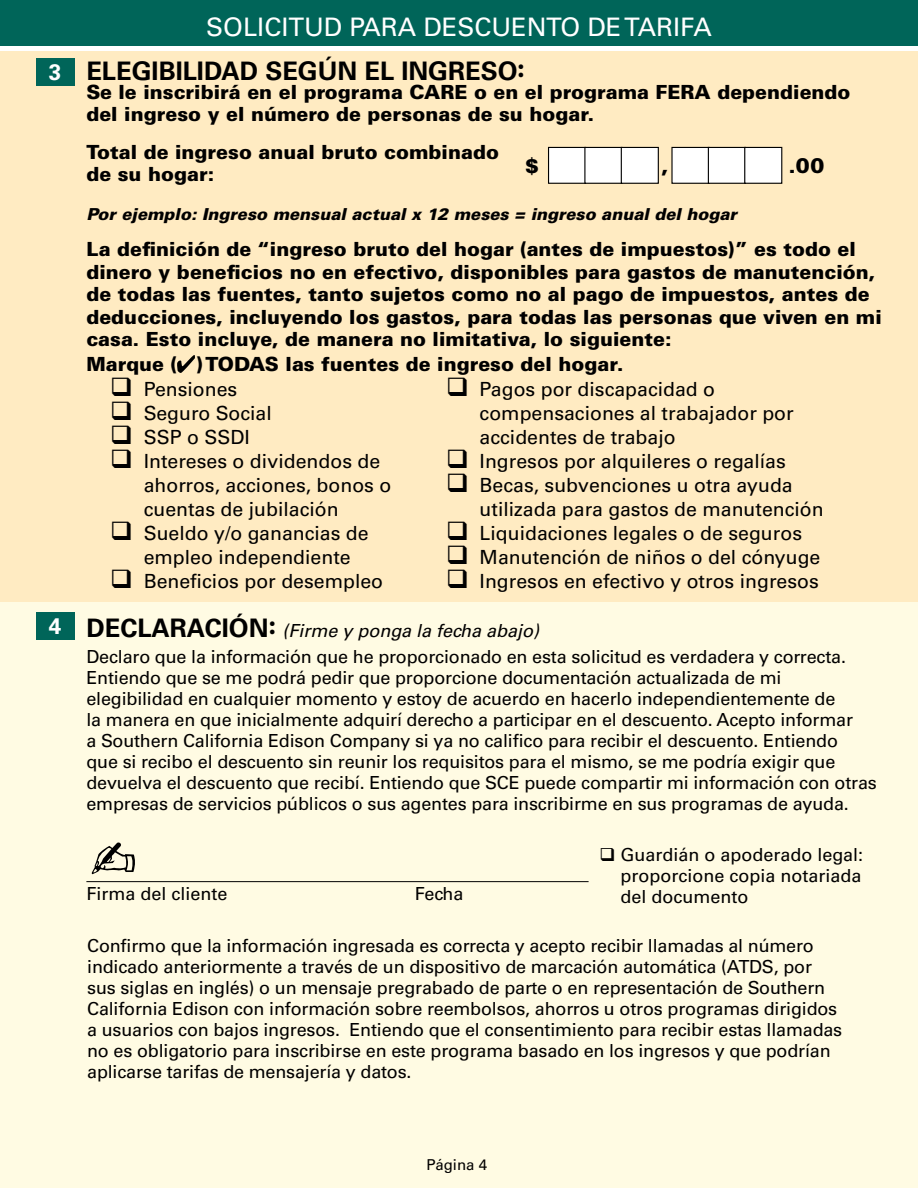
<style>
.page{position:relative;width:918px;height:1188px;background:#fff}
.page>*{position:absolute;margin:0;border:0;box-sizing:border-box;transform-origin:0 0}
.t1{font:25.5px "Univers LT Std";color:#fff}
.t2{font:700 25.5px "Univers LT Std";color:#000}
.t3{font:700 22.5px "Univers LT Std";color:#fff}
.t4{font:900 21px "Univers LT Std";color:#000}
.t5{font:900 19.5px/22.5px "Univers LT Std";color:#000}
.t6{font:19.5px/24px "Univers LT Std";color:#000}
.t7{font:18px/21px "Univers LT Std";letter-spacing:-.01em;color:#000}
.t8{font:italic 18px "Univers LT Std";color:#000}
.t9{font:italic 900 16.5px "Univers LT Std";color:#000}
.t10{font:15px "Univers LT Std";color:#000}
.s1{font-family:"Myriad Pro"}
.s2{font-weight:700;font-style:normal;font-size:25.5px}
</style>
<div class="page">
<div style="left:0;top:0;width:918px;height:45px;background:#006559"></div>
<div style="left:0;top:594px;width:918px;height:594px;background:#fffbe3"></div>
<div style="left:0;top:51px;width:918px;height:551px;background:#ffebc2"></div>
<div style="left:37px;top:58px;width:38px;height:28px;background:#006559"></div>
<svg style="left:177px;top:355px;width:18px;height:18px"></svg>
<div style="left:549px;top:147px;width:37px;height:36px;background:#fff"></div>
<div style="left:548px;top:147px;width:38px;height:37px;border:1px solid #000"></div>
<div style="left:585px;top:147px;width:37px;height:36px;background:#fff"></div>
<div style="left:584px;top:147px;width:38px;height:37px;border:1px solid #000"></div>
<div style="left:621px;top:147px;width:37px;height:36px;background:#fff"></div>
<div style="left:621px;top:147px;width:38px;height:37px;border:1px solid #000"></div>
<div style="left:672px;top:147px;width:37px;height:36px;background:#fff"></div>
<div style="left:671px;top:147px;width:39px;height:37px;border:1px solid #000"></div>
<div style="left:708px;top:147px;width:37px;height:36px;background:#fff"></div>
<div style="left:708px;top:147px;width:38px;height:37px;border:1px solid #000"></div>
<div style="left:745px;top:147px;width:37px;height:36px;background:#fff"></div>
<div style="left:744px;top:147px;width:38px;height:37px;border:1px solid #000"></div>
<div style="left:37px;top:612px;width:38px;height:28px;background:#006559"></div>
<hr style="left:86px;top:881px;width:503px;height:1px;background:#000">
<svg style="left:92px;top:842px;width:43px;height:32px"></svg>
<h1 class="t1" style="left:206px;top:12px;width:507px">SOLICITUD PARA DESCUENTO DE TARIFA</h1>
<p class="t3" style="left:49px;top:59px;width:14px">3</p>
<p class="t2" style="left:86px;top:56px;width:439px">ELEGIBILIDAD SEGÚN EL INGRESO<span class="s1">:</span></p>
<p class="t5" style="left:86px;top:80px;width:766px">Se le inscribirá en el programa CARE o en el programa FERA dependiendo del ingreso y el número de personas de su hogar.</p>
<p class="t5" style="left:86px;top:141px;width:414px">Total de ingreso anual bruto combinado de su hogar:</p>
<p class="t9" style="left:86px;top:204px;width:652px">Por ejemplo: Ingreso mensual actual x 12 meses = ingreso anual del hogar</p>
<p class="t5" style="left:86px;top:238px;width:797px">La definición de “ingreso bruto del hogar (antes de impuestos)” es todo el dinero y beneficios no en efectivo, disponibles para gastos de manutención, de todas las fuentes, tanto sujetos como no al pago de impuestos, antes de deducciones, incluyendo los gastos, para todas las personas que viven en mi casa. Esto incluye, de manera no limitativa, lo siguiente:</p>
<p class="t5" style="left:86px;top:352px;width:539px">Marque ( ) TODAS las fuentes de ingreso del hogar.</p>
<p class="t4" style="left:525px;top:152px;width:16px">$</p>
<p class="t4" style="left:662px;top:152px;width:8px">,</p>
<p class="t4" style="left:789px;top:152px;width:37px">.00</p>
<p class="t6" style="left:110px;top:377px;width:129px">❑ Pensiones</p>
<p class="t6" style="left:110px;top:401px;width:163px">❑ Seguro Social</p>
<p class="t6" style="left:110px;top:425px;width:141px">❑ SSP o SSDI</p>
<p class="t6" style="left:144px;top:449px;width:249px;text-indent:-34px">❑ Intereses o dividendos de ahorros, acciones, bonos o cuentas de jubilación</p>
<p class="t6" style="left:144px;top:521px;width:227px;text-indent:-34px">❑ Sueldo y/o ganancias de empleo independiente</p>
<p class="t6" style="left:110px;top:569px;width:275px">❑ Beneficios por desempleo</p>
<p class="t6" style="left:480px;top:377px;width:316px;text-indent:-34px">❑ Pagos por discapacidad o compensaciones al trabajador por accidentes de trabajo</p>
<p class="t6" style="left:446px;top:449px;width:341px">❑ Ingresos por alquileres o regalías</p>
<p class="t6" style="left:480px;top:473px;width:346px;text-indent:-34px">❑ Becas, subvenciones u otra ayuda utilizada para gastos de manutención</p>
<p class="t6" style="left:446px;top:521px;width:358px">❑ Liquidaciones legales o de seguros</p>
<p class="t6" style="left:446px;top:545px;width:376px">❑ Manutención de niños o del cónyuge</p>
<p class="t6" style="left:446px;top:569px;width:374px">❑ Ingresos en efectivo y otros ingresos</p>
<p class="t3" style="left:49px;top:613px;width:14px">4</p>
<p class="t8" style="left:86px;top:620px;width:454px"><span class="s2">DECLARACIÓN</span><sup>:</sup> (Firme y ponga la fecha abajo)</p>
<p class="t7" style="left:86px;top:646px;width:792px">Declaro que la información que he proporcionado en esta solicitud es verdadera y correcta.<br>Entiendo que se me podrá pedir que proporcione documentación actualizada de mi elegibilidad en cualquier momento y estoy de acuerdo en hacerlo independientemente de<br>la manera en que inicialmente adquirí derecho a participar en el descuento. Acepto informar<br>a Southern California Edison Company si ya no califico para recibir el descuento. Entiendo<br>que si recibo el descuento sin reunir los requisitos para el mismo, se me podría exigir que devuelva el descuento que recibí. Entiendo que SCE puede compartir mi información con otras empresas de servicios públicos o sus agentes para inscribirme en sus programas de ayuda.</p>
<p class="t7" style="left:620px;top:845px;width:244px;text-align:justify;text-indent:-21px">❑ Guardián o apoderado legal: proporcione copia notariada del documento</p>
<p class="t7" style="left:87px;top:935px;width:757px">Confirmo que la información ingresada es correcta y acepto recibir llamadas al número indicado anteriormente a través de un dispositivo de marcación automática (ATDS, por sus siglas en inglés) o un mensaje pregrabado de parte o en representación de Southern California Edison con información sobre reembolsos, ahorros u otros programas dirigidos a usuarios con bajos ingresos. Entiendo que el consentimiento para recibir estas llamadas no es obligatorio para inscribirse en este programa basado en los ingresos y que podrían aplicarse tarifas de mensajería y datos.</p>
<p class="t7" style="left:86px;top:884px;width:143px">Firma del cliente</p>
<p class="t7" style="left:415px;top:884px;width:50px">Fecha</p>
<p class="t10" style="left:427px;top:1155px;width:62px">Página 4</p>
</div>
